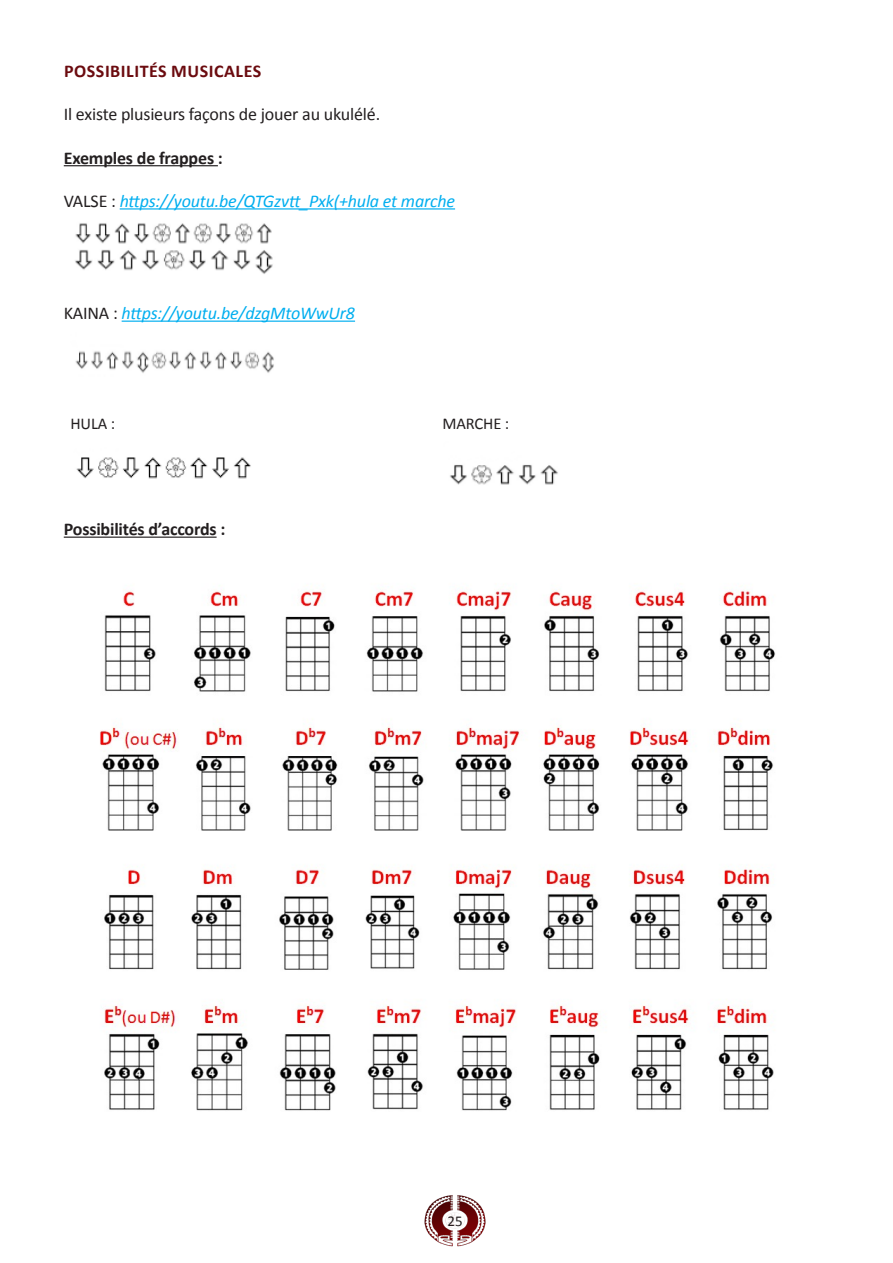
<style>
.page{position:relative;width:893px;height:1263px;background:#fff}
.page>*{position:absolute;margin:0;border:0;box-sizing:border-box;transform-origin:0 0}
.Compétences_ex_petit_tiret_11{font:italic 18px "Calibri";letter-spacing:-.01em;color:#00aeef}
.Compétences_ex_petit_tiret_11-2{font:18px "Calibri";letter-spacing:-.01em;color:#231f20}
.Compétences_ex_petit_tiret_11-3{font:700 18px "Calibri";letter-spacing:-.01em;color:#231f20}
.Compétences_ex_petit_tiret_11-4{font:700 18px "Calibri";letter-spacing:.03em;color:#6b0b0f}
.Compétences_ex_petit_tiret_11-5{font:16.5px "Calibri";letter-spacing:-.01em;color:#231f20}
.t1{font:15px "Calibri";color:#231f20}
.s1{font-style:normal;color:#231f20}
</style>
<div class="page">
<img style="left:424px;top:1195px;width:62px;height:52px">
<hr style="left:64px;top:165px;width:154px;height:1px;background:#231f20">
<hr style="left:120px;top:208px;width:335px;height:2px;background:#00aeef">
<hr style="left:122px;top:321px;width:233px;height:1px;background:#00aeef">
<hr style="left:64px;top:537px;width:153px;height:1px;background:#231f20">
<img style="left:75px;top:223px;width:198px;height:51px">
<img style="left:75px;top:351px;width:199px;height:22px">
<img style="left:76px;top:457px;width:175px;height:22px">
<img style="left:450px;top:465px;width:108px;height:20px">
<img style="left:100px;top:590px;width:675px;height:521px">
<p class="Compétences_ex_petit_tiret_11-4" style="left:64px;top:59px;width:199px">POSSIBILITÉS MUSICALES</p>
<p class="Compétences_ex_petit_tiret_11-2" style="left:64px;top:103px;width:318px">Il existe plusieurs façons de jouer au ukulélé.</p>
<p class="Compétences_ex_petit_tiret_11-3" style="left:64px;top:145px;width:161px">Exemples de frappes :</p>
<p class="Compétences_ex_petit_tiret_11" style="left:64px;top:189px;width:393px"><span class="s1">VALSE :</span> https://youtu.be/QTGzvtt_Pxk(+hula et marche</p>
<p class="Compétences_ex_petit_tiret_11" style="left:64px;top:301px;width:293px"><span class="s1">KAINA :</span> https://youtu.be/dzgMtoWwUr8</p>
<p class="Compétences_ex_petit_tiret_11-5" style="left:71px;top:413px;width:46px">HULA :</p>
<p class="Compétences_ex_petit_tiret_11-5" style="left:443px;top:413px;width:68px">MARCHE :</p>
<p class="Compétences_ex_petit_tiret_11-3" style="left:64px;top:516px;width:163px">Possibilités d’accords :</p>
<p class="t1" style="left:447px;top:1211px;width:17px">25</p>
</div>
